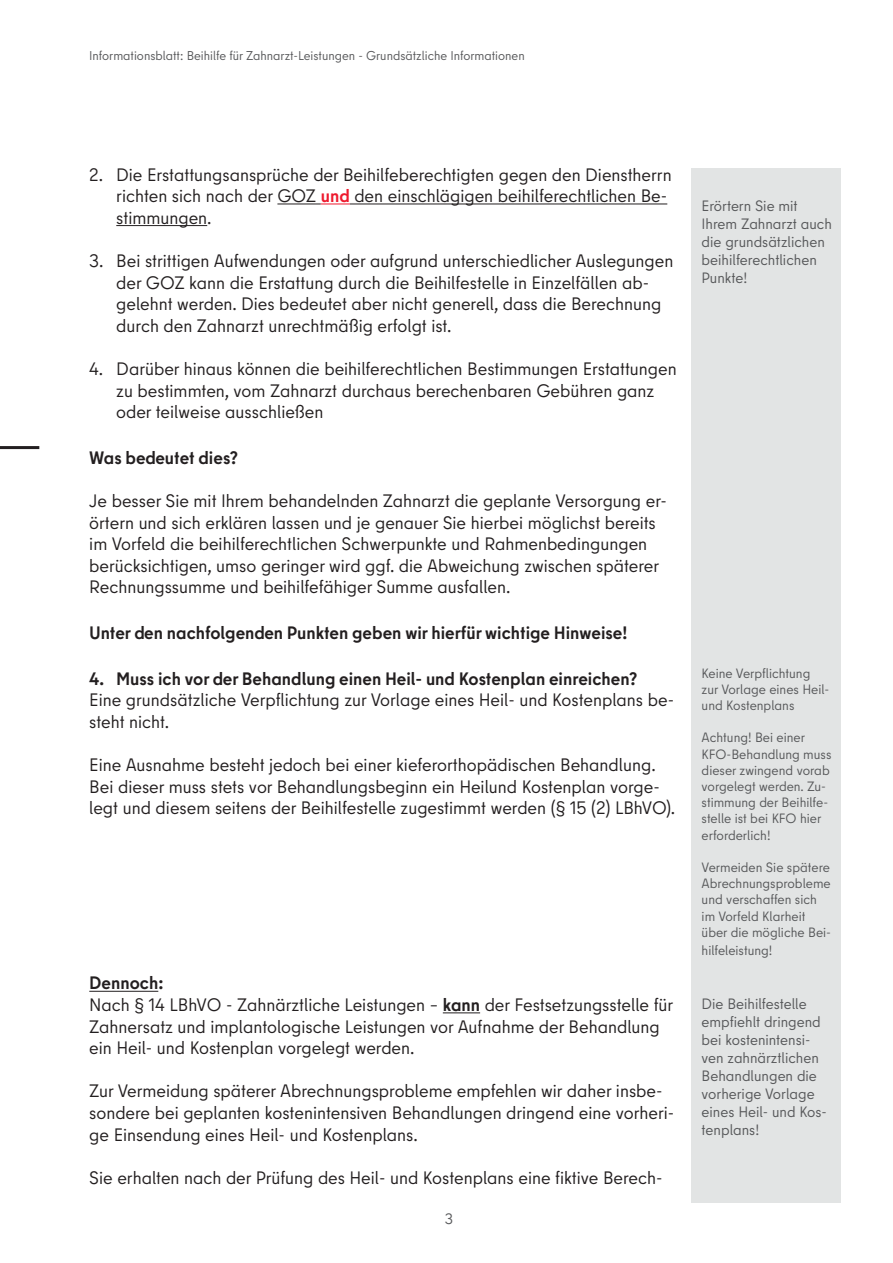
<style>
.page{position:relative;width:893px;height:1263px;background:#fff}
.page>*{position:absolute;margin:0;border:0;box-sizing:border-box;transform-origin:0 0}
.Fließtext_Bulletpoint{font:18px/21.6px "Berlin Type";color:#231f20}
.Fließtext_12_PT{font:18px/21.6px "Berlin Type";color:#231f20}
.Fließtext_12_PT_bold{font:700 18px "Berlin Type";color:#231f20}
.INfotext_10_PT{font:15px/18px "Berlin Type";color:#57585a}
.INfotext_10_PT-2{font:13.5px/16.2px "Berlin Type";color:#57585a}
.t1{font:12.75px "Berlin Type";color:#57585a}
.s1{font-weight:700;color:#ee1a2e}
.s2{font-weight:700}
</style>
<div class="page">
<hr style="left:0;top:446px;width:39px;height:3px;background:#231f20">
<div style="left:692px;top:168px;width:149px;height:1034px;background:#e2e4e4"></div>
<hr style="left:277px;top:204px;width:44px;height:1px;background:#231f20">
<svg style="left:321px;top:204px;width:29px;height:1px"></svg>
<hr style="left:350px;top:204px;width:317px;height:1px;background:#231f20">
<hr style="left:116px;top:225px;width:91px;height:1px;background:#231f20">
<hr style="left:89px;top:991px;width:69px;height:1px;background:#231f20">
<hr style="left:443px;top:1012px;width:37px;height:1px;background:#231f20">
<p class="t1" style="left:89px;top:48px;width:437px">Informationsblatt: Beihilfe für Zahnarzt-Leistungen - Grundsätzliche Informationen</p>
<p class="Fließtext_Bulletpoint" style="left:116px;top:164px;width:557px;text-indent:-27px">2. Die Erstattungsansprüche der Beihilfeberechtigten gegen den Dienstherrn richten sich nach der GOZ <span class="s1">und</span> den einschlägigen beihilferechtlichen Be&shy;stimmungen.</p>
<p class="Fließtext_Bulletpoint" style="left:116px;top:250px;width:558px;text-indent:-27px">3. Bei strittigen Aufwendungen oder aufgrund unterschiedlicher Auslegungen der GOZ kann die Erstattung durch die Beihilfestelle in Einzelfällen ab&shy;gelehnt werden. Dies bedeutet aber nicht generell, dass die Berechnung durch den Zahnarzt unrechtmäßig erfolgt ist.</p>
<p class="Fließtext_Bulletpoint" style="left:116px;top:358px;width:562px;text-indent:-27px">4. Darüber hinaus können die beihilferechtlichen Bestimmungen Erstattungen zu bestimmten, vom Zahnarzt durchaus berechenbaren Gebühren ganz oder teilweise ausschließen</p>
<p class="Fließtext_12_PT_bold" style="left:89px;top:446px;width:150px">Was bedeutet dies?</p>
<p class="Fließtext_Bulletpoint" style="left:89px;top:490px;width:579px">Je besser Sie mit Ihrem behandelnden Zahnarzt die geplante Versorgung er&shy;örtern und sich erklären lassen und je genauer Sie hierbei möglichst bereits im Vorfeld die beihilferechtlichen Schwerpunkte und Rahmenbedingungen berücksichtigen, umso geringer wird ggf. die Abweichung zwischen späterer Rechnungssumme und beihilfefähiger Summe ausfallen.</p>
<p class="Fließtext_12_PT_bold" style="left:89px;top:621px;width:540px">Unter den nachfolgenden Punkten geben wir hierfür wichtige Hinweise!</p>
<p class="Fließtext_12_PT_bold" style="left:89px;top:667px;width:550px">4. Muss ich vor der Behandlung einen Heil- und Kostenplan einreichen?</p>
<p class="Fließtext_12_PT" style="left:89px;top:689px;width:586px">Eine grundsätzliche Verpflichtung zur Vorlage eines Heil- und Kostenplans be&shy;steht nicht.</p>
<p class="Fließtext_12_PT" style="left:89px;top:754px;width:587px">Eine Ausnahme besteht jedoch bei einer kieferorthopädischen Behandlung.<br>Bei dieser muss stets vor Behandlungsbeginn ein Heilund Kostenplan vorge&shy;legt und diesem seitens der Beihilfestelle zugestimmt werden (§ 15 (2) LBhVO).</p>
<p class="Fließtext_12_PT_bold" style="left:89px;top:972px;width:76px">Dennoch:</p>
<p class="Fließtext_12_PT" style="left:89px;top:994px;width:585px">Nach § 14 LBhVO - Zahnärztliche Leistungen – <span class="s2">kann</span> der Festsetzungsstelle für<br>Zahnersatz und implantologische Leistungen vor Aufnahme der Behandlung ein Heil- und Kostenplan vorgelegt werden.</p>
<p class="Fließtext_12_PT" style="left:89px;top:1080px;width:586px">Zur Vermeidung späterer Abrechnungsprobleme empfehlen wir daher insbe&shy;sondere bei geplanten kostenintensiven Behandlungen dringend eine vorheri&shy;ge Einsendung eines Heil- und Kostenplans.</p>
<p class="Fließtext_12_PT" style="left:89px;top:1167px;width:575px">Sie erhalten nach der Prüfung des Heil- und Kostenplans eine fiktive Berech-</p>
<p class="INfotext_10_PT" style="left:445px;top:1209px;width:10px">3</p>
<p class="INfotext_10_PT" style="left:702px;top:197px;width:132px">Erörtern Sie mit<br>Ihrem Zahnarzt auch</p>
<p class="INfotext_10_PT" style="left:702px;top:233px;width:125px">die grundsätzlichen beihilferechtlichen<br>Punkte!</p>
<p class="INfotext_10_PT-2" style="left:702px;top:665px;width:129px">Keine Verpflichtung zur Vorlage eines Heil&shy;und Kostenplans</p>
<p class="INfotext_10_PT-2" style="left:702px;top:730px;width:131px">Achtung! Bei einer<br>KFO-Behandlung muss dieser zwingend vorab vorgelegt werden. Zu&shy;stimmung der Beihilfe&shy;stelle ist bei KFO hier erforderlich!</p>
<p class="INfotext_10_PT-2" style="left:702px;top:859px;width:131px;text-align:justify">Vermeiden Sie spätere Abrechnungsprobleme und verschaffen sich</p>
<p class="INfotext_10_PT-2" style="left:702px;top:908px;width:131px">im Vorfeld Klarheit über die mögliche Bei-</p>
<p class="INfotext_10_PT-2" style="left:702px;top:942px;width:72px">hilfeleistung!</p>
<p class="INfotext_10_PT" style="left:702px;top:995px;width:121px">Die Beihilfestelle empfiehlt dringend</p>
<p class="INfotext_10_PT" style="left:702px;top:1031px;width:119px">bei kostenintensi&shy;ven zahnärztlichen<br>Behandlungen die vorherige Vorlage</p>
<p class="INfotext_10_PT" style="left:702px;top:1103px;width:127px">eines Heil- und Kos&shy;tenplans!</p>
</div>
